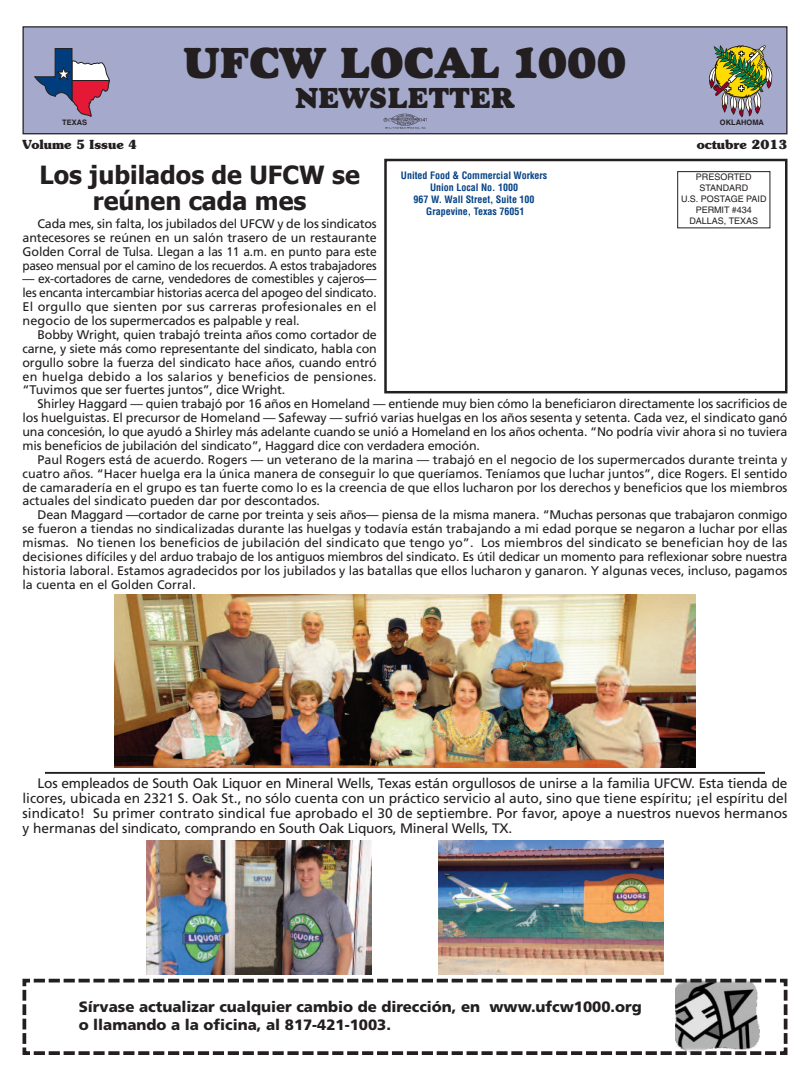
<style>
.page{position:relative;width:810px;height:1080px;background:#fff}
.page>*{position:absolute;margin:0;border:0;box-sizing:border-box;transform-origin:0 0}
.t1{font:45px "Goudy Heavyface BT";color:#231f20}
.t2{font:30px "Goudy Heavyface BT";color:#231f20}
.t3{font:700 25px/26.2px "Tahoma";color:#231f20;text-align:center}
.t4{font:900 15px/18px "Frutiger";color:#231f20}
.t5{font:13.75px/15px "Frutiger";letter-spacing:-.015em;color:#231f20;text-align:justify}
.t6{font:12.5px/13.9px "Frutiger";letter-spacing:-.015em;color:#231f20;text-align:justify}
.t7{font:12.5px/13.9px "Frutiger";letter-spacing:-.015em;color:#231f20;text-align:justify;scale:.96 1}
.t8{font:700 12.5px "Souvenir";color:#231f20}
.t9{font:700 condensed 10px/12px "Helvetica";color:#054286;text-align:center}
.t10{font:9px/10.8px "Helvetica";color:#231f20;text-align:center}
.t11{font:700 7.5px "Helvetica";color:#231f20}
</style>
<div class="page">
<div style="left:23px;top:27px;width:764px;height:107px;background:#a5aacc"></div>
<div style="left:22px;top:26px;width:766px;height:108px;border:1px solid #231f20"></div>
<svg style="left:709px;top:45px;width:63px;height:72px"></svg>
<img style="left:383px;top:113px;width:44px;height:16px">
<svg style="left:34px;top:48px;width:76px;height:69px"></svg>
<div style="left:384px;top:159px;width:404px;height:234px;border:2px solid #231f20"></div>
<div style="left:677px;top:171px;width:93px;height:57px;border:1px solid #231f20"></div>
<img style="left:114px;top:595px;width:581px;height:173px">
<img style="left:146px;top:840px;width:225px;height:135px">
<img style="left:439px;top:840px;width:225px;height:135px">
<hr style="left:45px;top:772px;width:720px;height:2px;background:#231f20">
<svg style="left:22px;top:978px;width:766px;height:77px"></svg>
<h1 class="t1" style="left:184px;top:46px;width:444px">UFCW LOCAL 1000</h1>
<h2 class="t2" style="left:295px;top:87px;width:221px">NEWSLETTER</h2>
<p class="t11" style="left:62px;top:120px;width:26px">TEXAS</p>
<h3 class="t3" style="left:39px;top:161px;width:322px">Los jubilados de UFCW se reúnen cada mes</h3>
<p class="t6" style="left:23px;top:218px;width:356px;text-indent:15px">Cada mes, sin falta, los jubilados del UFCW y de los sindicatos antecesores se reúnen en un salón trasero de un restaurante Golden Corral de Tulsa. Llegan a las 11 a.m. en punto para este paseo mensual por el camino de los recuerdos. A estos trabajadores</p>
<p class="t7" style="left:22px;top:273px;width:371px">— ex-cortadores de carne, vendedores de comestibles y cajeros— les encanta intercambiar historias acerca del apogeo del sindicato.<br>El orgullo que sienten por sus carreras profesionales en el negocio de los supermercados es palpable y real.</p>
<p class="t6" style="left:23px;top:329px;width:356px;text-indent:15px">Bobby Wright, quien trabajó treinta años como cortador de carne, y siete más como representante del sindicato, habla con orgullo sobre la fuerza del sindicato hace años, cuando entró en huelga debido a los salarios y beneficios de pensiones. “Tuvimos que ser fuertes juntos”, dice Wright.</p>
<p class="t6" style="left:23px;top:398px;width:767px;text-indent:15px">Shirley Haggard — quien trabajó por 16 años en Homeland — entiende muy bien cómo la beneficiaron directamente los sacrificios de los huelguistas. El precursor de Homeland — Safeway — sufrió varias huelgas en los años sesenta y setenta. Cada vez, el sindicato ganó una concesión, lo que ayudó a Shirley más adelante cuando se unió a Homeland en los años ochenta. “No podría vivir ahora si no tuviera mis beneficios de jubilación del sindicato”, Haggard dice con verdadera emoción.</p>
<p class="t6" style="left:23px;top:454px;width:767px;text-indent:15px">Paul Rogers está de acuerdo. Rogers — un veterano de la marina — trabajó en el negocio de los supermercados durante treinta y cuatro años. “Hacer huelga era la única manera de conseguir lo que queríamos. Teníamos que luchar juntos”, dice Rogers. El sentido de camaradería en el grupo es tan fuerte como lo es la creencia de que ellos lucharon por los derechos y beneficios que los miembros actuales del sindicato pueden dar por descontados.</p>
<p class="t6" style="left:22px;top:509px;width:767px;text-indent:15px">Dean Maggard —cortador de carne por treinta y seis años— piensa de la misma manera. “Muchas personas que trabajaron conmigo se fueron a tiendas no sindicalizadas durante las huelgas y todavía están trabajando a mi edad porque se negaron a luchar por ellas mismas. No tienen los beneficios de jubilación del sindicato que tengo yo”. Los miembros del sindicato se benefician hoy de las decisiones difíciles y del arduo trabajo de los antiguos miembros del sindicato. Es útil dedicar un momento para reflexionar sobre nuestra historia laboral. Estamos agradecidos por los jubilados y las batallas que ellos lucharon y ganaron. Y algunas veces, incluso, pagamos la cuenta en el Golden Corral.</p>
<p class="t11" style="left:720px;top:120px;width:46px">OKLAHOMA</p>
<p class="t8" style="left:22px;top:139px;width:116px">Volume 5 Issue 4</p>
<p class="t8" style="left:697px;top:139px;width:92px">octubre 2013</p>
<p class="t9" style="left:401px;top:169px;width:148px">United Food &amp; Commercial Workers<br>Union Local No. 1000<br>967 W. Wall Street, Suite 100<br>Grapevine, Texas 76051</p>
<p class="t10" style="left:681px;top:173px;width:87px">PRESORTED<br>STANDARD<br>U.S. POSTAGE PAID<br>PERMIT #434<br>DALLAS, TEXAS</p>
<p class="t5" style="left:22px;top:777px;width:767px;text-indent:15px">Los empleados de South Oak Liquor en Mineral Wells, Texas están orgullosos de unirse a la familia UFCW. Esta tienda de licores, ubicada en 2321 S. Oak St., no sólo cuenta con un práctico servicio al auto, sino que tiene espíritu; ¡el espíritu del sindicato! Su primer contrato sindical fue aprobado el 30 de septiembre. Por favor, apoye a nuestros nuevos hermanos y hermanas del sindicato, comprando en South Oak Liquors, Mineral Wells, TX.</p>
<p class="t4" style="left:79px;top:999px;width:565px">Sírvase actualizar cualquier cambio de dirección, en www.ufcw1000.org o llamando a la oficina, al 817-421-1003.</p>
</div>
